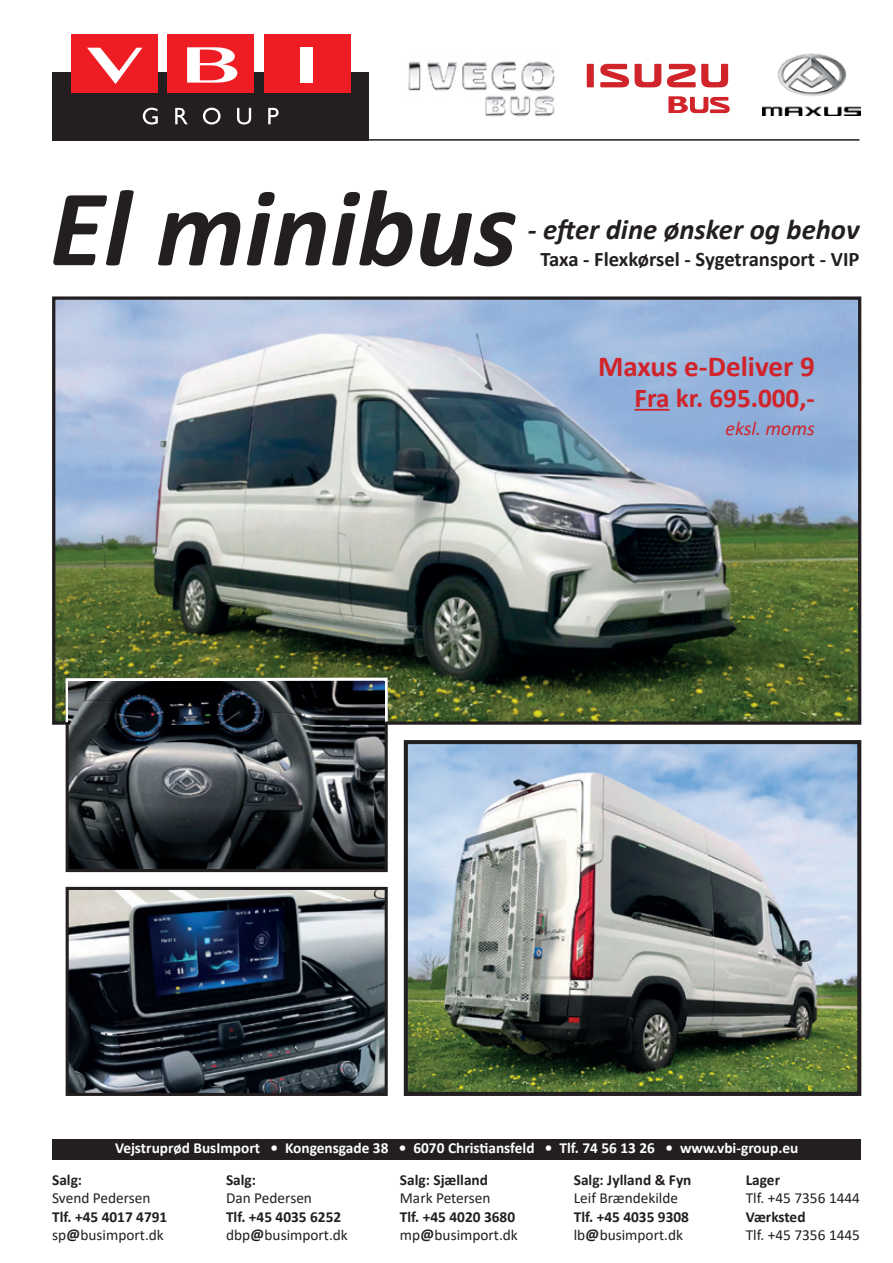
<style>
.page{position:relative;width:893px;height:1263px;background:#fff}
.page>*{position:absolute;margin:0;border:0;box-sizing:border-box;transform-origin:0 0}
.t1{font:italic 700 110.4px "Calibri";color:#231f20}
.t2{font:700 29.1px "Calibri";color:#d1232a}
.t3{font:italic 700 28.8px "Calibri";color:#231f20}
.t4{font:700 27.15px "Calibri";color:#d1232a}
.t5{font:700 22.65px "Verdana";color:#d1232a;scale:1.37 1}
.t6{font:700 20.7px "Calibri";color:#231f20}
.t7{font:italic 19.8px "Calibri";color:#d1232a}
.t8{font:15.3px/18.5px "Calibri";color:#231f20}
.t9{font:700 15.3px/18.5px "Calibri";color:#231f20}
.t10{font:700 15.3px/31.7px "Calibri";color:#fff}
.s1{color:#231f20}
.s2{font-weight:700}
.s3{font-weight:400}
</style>
<div class="page">
<hr style="left:52px;top:139px;width:807px;height:2px;background:#231f20">
<div style="left:52px;top:1139px;width:809px;height:21px;background:#231f20"></div>
<img style="left:56px;top:300px;width:801px;height:421px">
<div style="left:52px;top:296px;width:809px;height:429px;border:3px solid #231f20"></div>
<hr style="left:634px;top:409px;width:35px;height:2px;background:#d1232a">
<div style="left:52px;top:72px;width:317px;height:69px;background:#231f20"></div>
<div style="left:71px;top:35px;width:87px;height:58px;background:#ee1d23"></div>
<div style="left:168px;top:35px;width:86px;height:58px;background:#ee1d23"></div>
<div style="left:264px;top:35px;width:87px;height:58px;background:#ee1d23"></div>
<svg style="left:87px;top:48px;width:55px;height:36px"></svg>
<svg style="left:187px;top:47px;width:50px;height:36px"></svg>
<div style="left:300px;top:47px;width:13px;height:36px;background:#fff"></div>
<svg style="left:143px;top:108px;width:15px;height:17px"></svg>
<svg style="left:175px;top:108px;width:13px;height:16px"></svg>
<svg style="left:203px;top:108px;width:18px;height:17px"></svg>
<svg style="left:237px;top:108px;width:14px;height:17px"></svg>
<svg style="left:268px;top:108px;width:11px;height:16px"></svg>
<img style="left:408px;top:61px;width:147px;height:56px">
<div style="left:587px;top:64px;width:7px;height:23px;background:#d1232a"></div>
<svg style="left:600px;top:64px;width:29px;height:23px"></svg>
<svg style="left:635px;top:64px;width:26px;height:23px"></svg>
<svg style="left:667px;top:64px;width:61px;height:23px"></svg>
<img style="left:762px;top:53px;width:98px;height:63px">
<img style="left:409px;top:745px;width:447px;height:346px">
<div style="left:404px;top:740px;width:457px;height:356px;border:4px solid #231f20"></div>
<img style="left:70px;top:891px;width:314px;height:201px">
<div style="left:66px;top:887px;width:322px;height:209px;border:3px solid #231f20"></div>
<img style="left:70px;top:725px;width:314px;height:143px">
<div style="left:66px;top:678px;width:322px;height:194px;border:3px solid #231f20"></div>
<svg style="left:64px;top:676px;width:325px;height:48px"></svg>
<img style="left:69px;top:682px;width:316px;height:43px">
<svg style="left:690px;top:97px;width:40px;height:16px"></svg>
<p class="t5" style="left:666px;top:89px;width:19px">B</p>
<p class="t1" style="left:50px;top:150px;width:469px">El minibus</p>
<p class="t3" style="left:528px;top:209px;width:333px">- efter dine ønsker og behov</p>
<p class="t6" style="left:540px;top:244px;width:321px">Taxa - Flexkørsel - Sygetransport - VIP</p>
<p class="t2" style="left:598px;top:346px;width:218px">Maxus e-Deliver 9</p>
<p class="t4" style="left:634px;top:378px;width:182px">Fra kr. 695.000,-</p>
<p class="t7" style="left:726px;top:415px;width:91px">eksl. moms</p>
<p class="t10" style="left:226px;top:1132px;width:574px;text-indent:-111px">Vejstruprød BusImport • Kongensgade 38 • 6070 Christiansfeld • Tlf. 74 56 13 26 • www.vbi-group.eu<br><span class="s1">Salg:</span></p>
<p class="t8" style="left:226px;top:1188px;width:123px">Dan Pedersen<br><span class="s2">Tlf. +45 4035 6252 </span>dbp<span class="s2">@</span>busimport.dk</p>
<p class="t8" style="left:52px;top:1170px;width:117px"><span class="s2">Salg:<br></span>Svend Pedersen<br><span class="s2">Tlf. +45 4017 4791 </span>sp<span class="s2">@</span>busimport.dk</p>
<p class="t9" style="left:574px;top:1170px;width:119px">Salg: Jylland &amp; Fyn<br><span class="s3">Leif Brændekilde<br></span>Tlf. +45 4035 9308 <span class="s3">lb</span>@<span class="s3">busimport.dk</span></p>
<p class="t9" style="left:400px;top:1170px;width:120px">Salg: Sjælland<br><span class="s3">Mark Petersen<br></span>Tlf. +45 4020 3680 <span class="s3">mp</span>@<span class="s3">busimport.dk</span></p>
<p class="t8" style="left:746px;top:1170px;width:116px"><span class="s2">Lager<br></span>Tlf. +45 7356 1444<br><span class="s2">Værksted<br></span>Tlf. +45 7356 1445</p>
</div>
